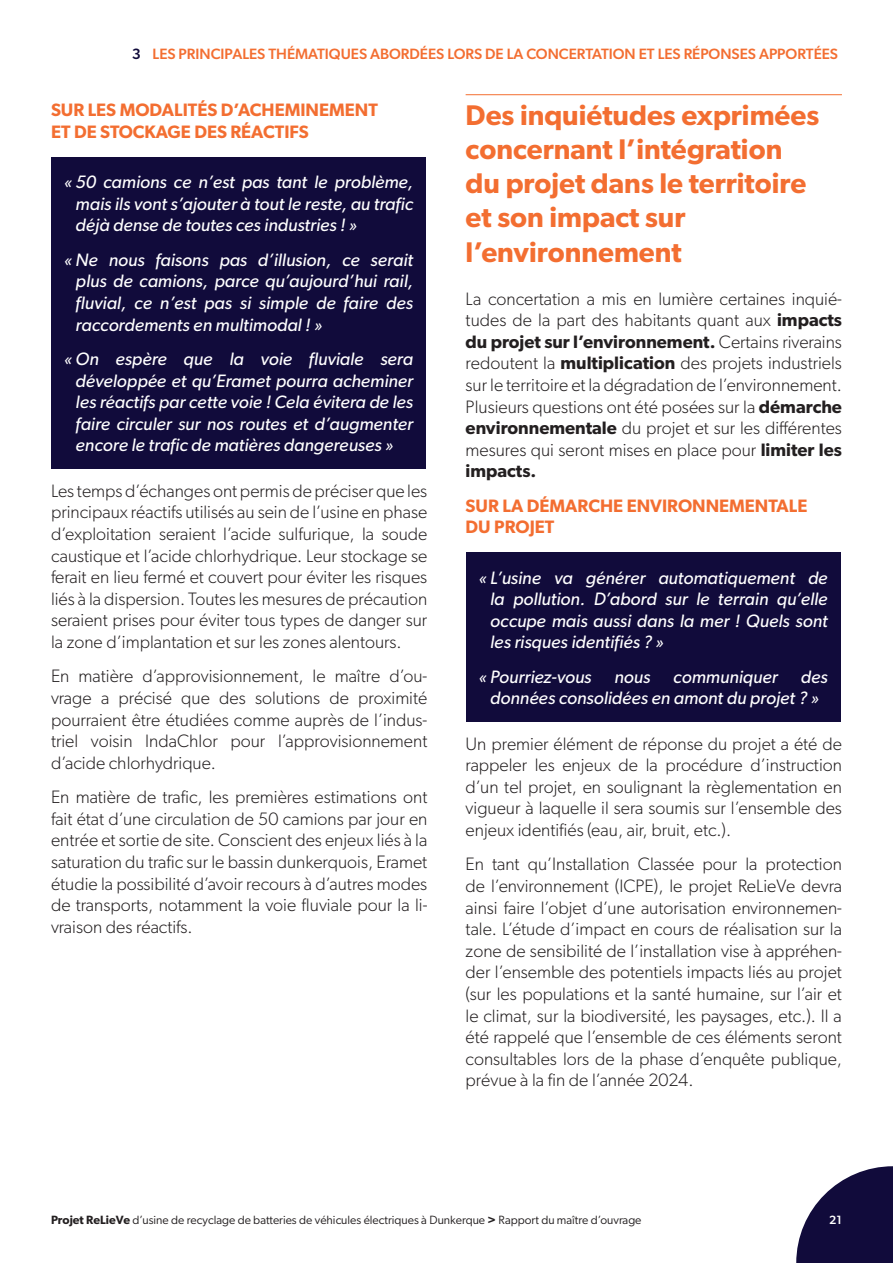
<style>
.page{position:relative;width:893px;height:1263px;background:#fff}
.page>*{position:absolute;margin:0;border:0;box-sizing:border-box;transform-origin:0 0}
.t1{font:600 28.5px/34.2px "Gibson";color:#f36e31}
.t2{font:300 18px/21.6px "Gibson";color:#231f20;text-align:justify}
.t3{font:italic 18px/21.6px "Gibson";color:#fff;text-align:justify}
.t4{font:600 18px/21.6px "Gibson";color:#f36e31}
.t5{font:500 15px "Gibson";color:#f36e31}
.t6{font:12px "Gibson";color:#231f20}
.t7{font:500 12px "Gibson";color:#fff}
.s1{color:#110b3b}
.s2{font-weight:600}
</style>
<div class="page">
<svg style="left:796px;top:1166px;width:97px;height:97px"></svg>
<div style="left:51px;top:157px;width:375px;height:311px;background:#110b3b"></div>
<hr style="left:466px;top:94px;width:376px;height:1px;background:#f36e31">
<div style="left:466px;top:552px;width:374px;height:169px;background:#110b3b"></div>
<p class="t5" style="left:132px;top:45px;width:708px"><span class="s1">3</span> LES PRINCIPALES THÉMATIQUES ABORDÉES LORS DE LA CONCERTATION ET LES RÉPONSES APPORTÉES</p>
<p class="t4" style="left:51px;top:99px;width:328px">SUR LES MODALITÉS D’ACHEMINEMENT<br>ET DE STOCKAGE DES RÉACTIFS</p>
<p class="t3" style="left:76px;top:171px;width:339px;text-indent:-12px">« 50 camions ce n’est pas tant le problème, mais ils vont s’ajouter à tout le reste, au trafic déjà dense de toutes ces industries ! »</p>
<p class="t3" style="left:76px;top:248px;width:339px;text-indent:-12px">« Ne nous faisons pas d’illusion, ce serait plus de camions, parce qu’aujourd’hui rail, fluvial, ce n’est pas si simple de faire des raccordements en multimodal ! »</p>
<p class="t3" style="left:76px;top:348px;width:339px;text-indent:-12px">« On espère que la voie fluviale sera développée et qu’Eramet pourra acheminer les réactifs par cette voie ! Cela évitera de les faire circuler sur nos routes et d’augmenter encore le trafic de matières dangereuses »</p>
<p class="t2" style="left:51px;top:479px;width:378px">Les temps d’échanges ont permis de préciser que les principaux réactifs utilisés au sein de l’usine en phase d’exploitation seraient l’acide sulfurique, la soude caustique et l’acide chlorhydrique. Leur stockage se ferait en lieu fermé et couvert pour éviter les risques liés à la dispersion. Toutes les mesures de précaution seraient prises pour éviter tous types de danger sur la zone d’implantation et sur les zones alentours.</p>
<p class="t2" style="left:51px;top:665px;width:378px">En matière d’approvisionnement, le maître d’ou&shy;vrage a précisé que des solutions de proximité pourraient être étudiées comme auprès de l’indus&shy;triel voisin IndaChlor pour l’approvisionnement d’acide chlorhydrique.</p>
<p class="t2" style="left:51px;top:786px;width:378px">En matière de trafic, les premières estimations ont fait état d’une circulation de 50 camions par jour en entrée et sortie de site. Conscient des enjeux liés à la saturation du trafic sur le bassin dunkerquois, Eramet étudie la possibilité d’avoir recours à d’autres modes de transports, notamment la voie fluviale pour la li&shy;vraison des réactifs.</p>
<h1 class="t1" style="left:466px;top:97px;width:355px">Des inquiétudes exprimées concernant l’intégration du projet dans le territoire et son impact sur l’environnement</h1>
<p class="t2" style="left:466px;top:287px;width:378px">La concertation a mis en lumière certaines inquié&shy;tudes de la part des habitants quant aux <span class="s2">impacts du projet sur l’environnement.</span> Certains riverains redoutent la <span class="s2">multiplication</span> des projets industriels sur le territoire et la dégradation de l’environnement.<br>Plusieurs questions ont été posées sur la <span class="s2">démarche environnementale</span> du projet et sur les différentes mesures qui seront mises en place pour <span class="s2">limiter les impacts.</span></p>
<p class="t4" style="left:466px;top:494px;width:343px">SUR LA DÉMARCHE ENVIRONNEMENTALE<br>DU PROJET</p>
<p class="t3" style="left:490px;top:566px;width:339px;text-indent:-12px">« L’usine va générer automatiquement de la pollution. D’abord sur le terrain qu’elle occupe mais aussi dans la mer ! Quels sont les risques identifiés ? »</p>
<p class="t3" style="left:478px;top:665px;width:115px">« Pourriez-vous</p>
<p class="t3" style="left:614px;top:665px;width:37px">nous</p>
<p class="t3" style="left:673px;top:665px;width:106px">communiquer</p>
<p class="t3" style="left:490px;top:665px;width:339px;text-indent:311px">des données consolidées en amont du projet ? »</p>
<p class="t2" style="left:466px;top:732px;width:378px">Un premier élément de réponse du projet a été de rappeler les enjeux de la procédure d’instruction d’un tel projet, en soulignant la règlementation en vigueur à laquelle il sera soumis sur l’ensemble des enjeux identifiés (eau, air, bruit, etc.).</p>
<p class="t2" style="left:466px;top:853px;width:378px">En tant qu’Installation Classée pour la protection de l’environnement (ICPE), le projet ReLieVe devra ainsi faire l’objet d’une autorisation environnemen&shy;tale. L’étude d’impact en cours de réalisation sur la zone de sensibilité de l’installation vise à appréhen&shy;der l’ensemble des potentiels impacts liés au projet (sur les populations et la santé humaine, sur l’air et le climat, sur la biodiversité, les paysages, etc.). Il a été rappelé que l’ensemble de ces éléments seront consultables lors de la phase d’enquête publique, prévue à la fin de l’année 2024.</p>
<p class="t6" style="left:51px;top:1213px;width:592px"><span class="s2">Projet ReLieVe</span> d’usine de recyclage de batteries de véhicules électriques à Dunkerque <span class="s2">&gt;</span> Rapport du maître d’ouvrage</p>
<p class="t7" style="left:829px;top:1213px;width:14px">21</p>
</div>
